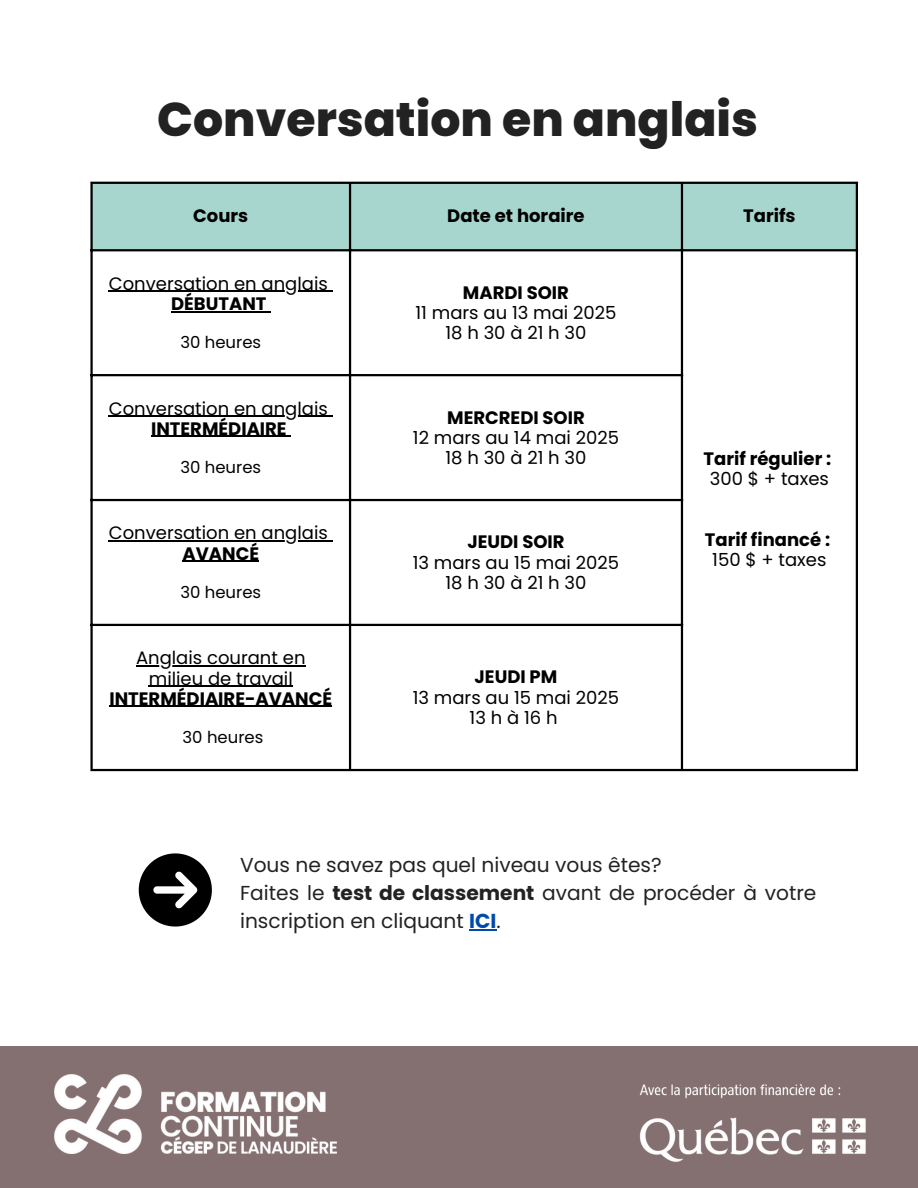
<style>
.page{position:relative;width:918px;height:1188px;background:#fff}
.page>*{position:absolute;margin:0;border:0;box-sizing:border-box;transform-origin:0 0}
.t1{font:800 47.4px "Poppins";color:#222}
.t2{font:20.25px/28.2px "Poppins";color:#222}
.t3{font:18px/20.2px "Poppins";color:#000;text-align:center}
.t4{font:700 18px "Poppins";color:#000}
.t5{font:18px "Poppins";letter-spacing:.265em;color:#000}
.t6{font:16.5px "Poppins";color:#000}
.s1{font-weight:700}
.s2{font-weight:700;color:#004aad}
</style>
<div class="page">
<div style="left:93px;top:184px;width:763px;height:65px;background:#a7d6ce"></div>
<hr style="left:109px;top:291px;width:219px;height:1px;background:#000">
<hr style="left:171px;top:311px;width:96px;height:1px;background:#000">
<hr style="left:109px;top:416px;width:219px;height:1px;background:#000">
<hr style="left:151px;top:436px;width:136px;height:1px;background:#000">
<hr style="left:109px;top:541px;width:219px;height:1px;background:#000">
<hr style="left:182px;top:561px;width:77px;height:1px;background:#000">
<hr style="left:136px;top:665px;width:170px;height:2px;background:#000">
<hr style="left:149px;top:686px;width:144px;height:1px;background:#000">
<hr style="left:109px;top:706px;width:223px;height:1px;background:#000">
<hr style="left:90px;top:184px;width:3px;height:585px;background:#000">
<hr style="left:349px;top:184px;width:2px;height:585px;background:#000">
<hr style="left:681px;top:184px;width:2px;height:585px;background:#000">
<hr style="left:856px;top:184px;width:2px;height:585px;background:#000">
<hr style="left:90px;top:182px;width:768px;height:2px;background:#000">
<hr style="left:90px;top:249px;width:768px;height:2px;background:#000">
<hr style="left:90px;top:374px;width:593px;height:2px;background:#000">
<hr style="left:90px;top:499px;width:593px;height:2px;background:#000">
<hr style="left:90px;top:624px;width:593px;height:2px;background:#000">
<hr style="left:90px;top:769px;width:768px;height:2px;background:#000">
<svg style="left:139px;top:853px;width:73px;height:74px"></svg>
<svg style="left:469px;top:929px;width:28px;height:1px"></svg>
<img style="left:55px;top:1074px;width:281px;height:79px">
<img style="left:615px;top:1061px;width:274px;height:116px">
<p class="t1" style="left:157px;top:87px;width:602px">Conversation en anglais</p>
<h1 class="t4" style="left:193px;top:203px;width:57px">Cours</h1>
<p class="t4" style="left:447px;top:203px;width:139px">Date et horaire</p>
<p class="t4" style="left:743px;top:203px;width:54px">Tarifs</p>
<p class="t3" style="left:109px;top:273px;width:221px">Conversation en anglais</p>
<p class="t4" style="left:171px;top:291px;width:97px">DÉBUTANT</p>
<p class="t6" style="left:180px;top:331px;width:82px">30 heures</p>
<p class="t3" style="left:109px;top:398px;width:221px">Conversation en anglais</p>
<p class="t4" style="left:151px;top:416px;width:137px">INTERMÉDIAIRE</p>
<p class="t6" style="left:180px;top:456px;width:82px">30 heures</p>
<p class="t3" style="left:109px;top:523px;width:221px">Conversation en anglais</p>
<p class="t4" style="left:182px;top:541px;width:78px">AVANCÉ</p>
<p class="t6" style="left:180px;top:581px;width:82px">30 heures</p>
<p class="t3" style="left:136px;top:648px;width:171px">Anglais courant en milieu de travail</p>
<p class="t4" style="left:109px;top:686px;width:224px">INTERMÉDIAIRE-AVANCÉ</p>
<p class="t6" style="left:183px;top:726px;width:82px">30 heures</p>
<p class="t4" style="left:463px;top:280px;width:108px">MARDI SOIR</p>
<p class="t3" style="left:416px;top:302px;width:202px">11 mars au 13 mai 2025</p>
<p class="t5" style="left:445px;top:320px;width:143px">18h30à21h30</p>
<p class="t4" style="left:447px;top:405px;width:139px">MERCREDI SOIR</p>
<p class="t3" style="left:413px;top:427px;width:208px">12 mars au 14 mai 2025</p>
<p class="t5" style="left:445px;top:445px;width:143px">18h30à21h30</p>
<p class="t4" style="left:467px;top:530px;width:99px">JEUDI SOIR</p>
<p class="t3" style="left:413px;top:552px;width:208px">13 mars au 15 mai 2025</p>
<p class="t5" style="left:445px;top:570px;width:143px">18h30à21h30</p>
<p class="t4" style="left:475px;top:665px;width:84px">JEUDI PM</p>
<p class="t3" style="left:413px;top:687px;width:208px">13 mars au 15 mai 2025</p>
<p class="t5" style="left:470px;top:705px;width:89px">13hà16h</p>
<p class="t4" style="left:704px;top:446px;width:129px">Tarif régulier :</p>
<p class="t3" style="left:710px;top:469px;width:121px">300 $ + taxes</p>
<p class="t4" style="left:705px;top:527px;width:127px">Tarif financé :</p>
<p class="t3" style="left:712px;top:550px;width:116px">150 $ + taxes</p>
<p class="t2" style="left:240px;top:850px;width:423px">Vous ne savez pas quel niveau vous êtes?</p>
<p class="t2" style="left:240px;top:879px;width:578px">Faites le <span class="s1">test de classement</span> avant de procéder à votre inscription en cliquant <span class="s2">ICI</span>.</p>
</div>
